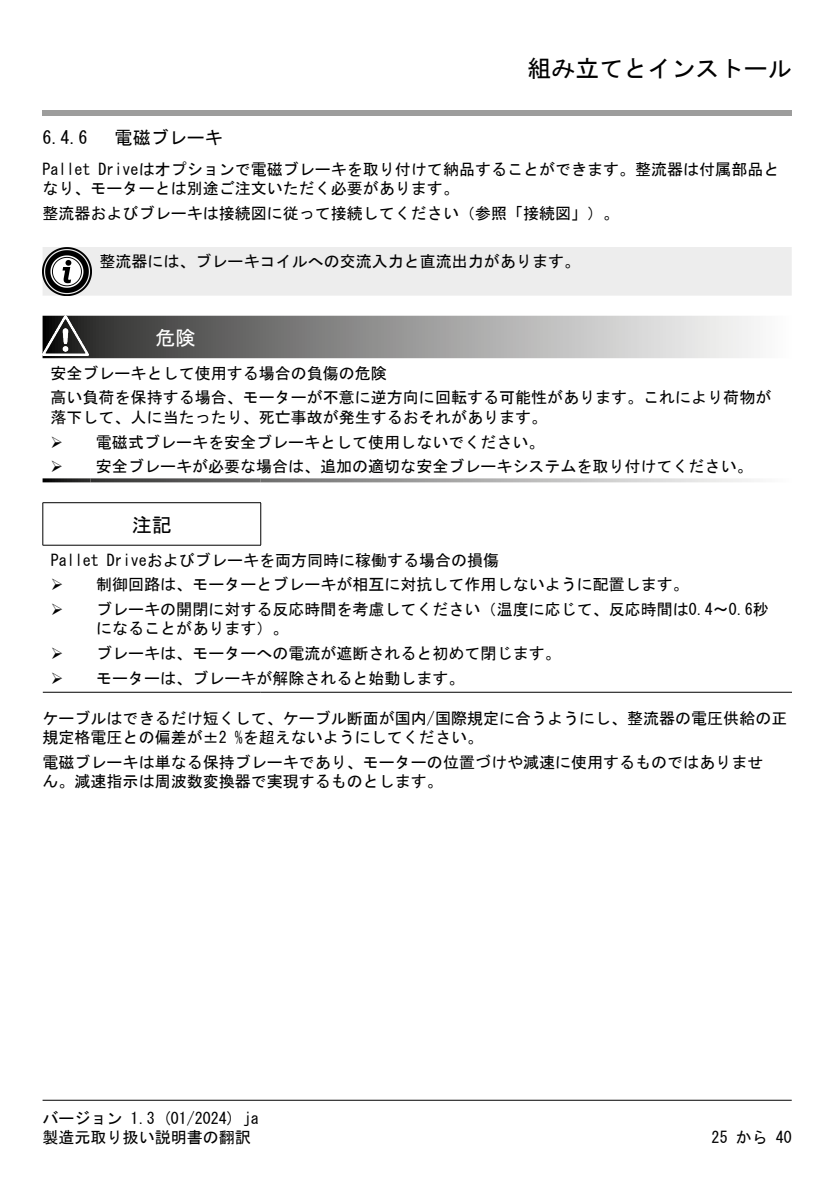
<style>
.page{position:relative;width:840px;height:1191px;background:#fff}
.page>*{position:absolute;margin:0;border:0;box-sizing:border-box;transform-origin:0 0}
.t1{font:24px "MS Gothic";color:#000}
.Signalwort_Gefahr{font:20px "MS Gothic";color:#fff}
.Signalwort_Gefahr-2{font:20px "MS Gothic";color:#000}
.t2{font:18px "MS Gothic";color:#000}
.Standard_fett{font:16px/19.2px "MS Gothic";color:#000}
</style>
<div class="page">
<div style="left:43px;top:111px;width:748px;height:5px;background:#9d9d9c"></div>
<hr style="left:43px;top:1100px;width:748px;height:1px;background:#000">
<div style="left:91px;top:247px;width:700px;height:49px;background:#ededed"></div>
<img style="left:43px;top:247px;width:48px;height:49px">
<svg style="left:43px;top:316px;width:711px;height:42px;background:#999998"></svg>
<svg style="left:43px;top:478px;width:47px;height:4px"></svg>
<svg style="left:90px;top:478px;width:170px;height:4px"></svg>
<svg style="left:260px;top:478px;width:494px;height:4px;background:#bbbaba"></svg>
<img style="left:43px;top:316px;width:45px;height:40px">
<hr style="left:43px;top:691px;width:217px;height:1px;background:#000">
<hr style="left:260px;top:691px;width:531px;height:1px;background:#000">
<hr style="left:43px;top:502px;width:218px;height:1px;background:#000">
<hr style="left:42px;top:503px;width:1px;height:42px;background:#000">
<hr style="left:260px;top:503px;width:1px;height:42px;background:#000">
<hr style="left:43px;top:545px;width:218px;height:1px;background:#000">
<h1 class="t1" style="left:527px;top:57px;width:265px">組み立てとインストール</h1>
<p class="t2" style="left:43px;top:129px;width:46px">6.4.6</p>
<p class="t2" style="left:115px;top:129px;width:109px">電磁ブレーキ</p>
<p class="Standard_fett" style="left:43px;top:159px;width:737px">Pallet Driveはオプションで電磁ブレーキを取り付けて納品することができます。整流器は付属部品となり、モーターとは別途ご注文いただく必要があります。</p>
<p class="Standard_fett" style="left:43px;top:203px;width:577px">整流器およびブレーキは接続図に従って接続してください（参照「接続図」）。</p>
<p class="Standard_fett" style="left:99px;top:252px;width:482px">整流器には、ブレーキコイルへの交流入力と直流出力があります。</p>
<p class="Signalwort_Gefahr" style="left:155px;top:327px;width:41px">危険</p>
<p class="Standard_fett" style="left:51px;top:363px;width:337px">安全ブレーキとして使用する場合の負傷の危険</p>
<p class="Standard_fett" style="left:51px;top:388px;width:721px">高い負荷を保持する場合、モーターが不意に逆方向に回転する可能性があります。これにより荷物が落下して、人に当たったり、死亡事故が発生するおそれがあります。</p>
<p class="Standard_fett" style="left:96px;top:432px;width:450px">電磁式ブレーキを安全ブレーキとして使用しないでください。</p>
<p class="Standard_fett" style="left:96px;top:457px;width:658px">安全ブレーキが必要な場合は、追加の適切な安全ブレーキシステムを取り付けてください。</p>
<p class="Signalwort_Gefahr-2" style="left:132px;top:514px;width:41px">注記</p>
<p class="Standard_fett" style="left:51px;top:550px;width:449px">Pallet Driveおよびブレーキを両方同時に稼働する場合の損傷</p>
<p class="Standard_fett" style="left:96px;top:575px;width:594px">制御回路は、モーターとブレーキが相互に対抗して作用しないように配置します。</p>
<p class="Standard_fett" style="left:96px;top:600px;width:674px">ブレーキの開閉に対する反応時間を考慮してください（温度に応じて、反応時間は0.4～0.6秒になることがあります）。</p>
<p class="Standard_fett" style="left:96px;top:644px;width:466px">ブレーキは、モーターへの電流が遮断されると初めて閉じます。</p>
<p class="Standard_fett" style="left:96px;top:669px;width:369px">モーターは、ブレーキが解除されると始動します。</p>
<p class="Standard_fett" style="left:43px;top:708px;width:745px">ケーブルはできるだけ短くして、ケーブル断面が国内/国際規定に合うようにし、整流器の電圧供給の正規定格電圧との偏差が±2 %を超えないようにしてください。</p>
<p class="Standard_fett" style="left:43px;top:752px;width:721px">電磁ブレーキは単なる保持ブレーキであり、モーターの位置づけや減速に使用するものではありません。減速指示は周波数変換器で実現するものとします。</p>
<p class="Standard_fett" style="left:43px;top:1108px;width:217px">バージョン 1.3 (01/2024) ja製造元取り扱い説明書の翻訳</p>
<p class="Standard_fett" style="left:711px;top:1127px;width:81px">25 から 40</p>
</div>
